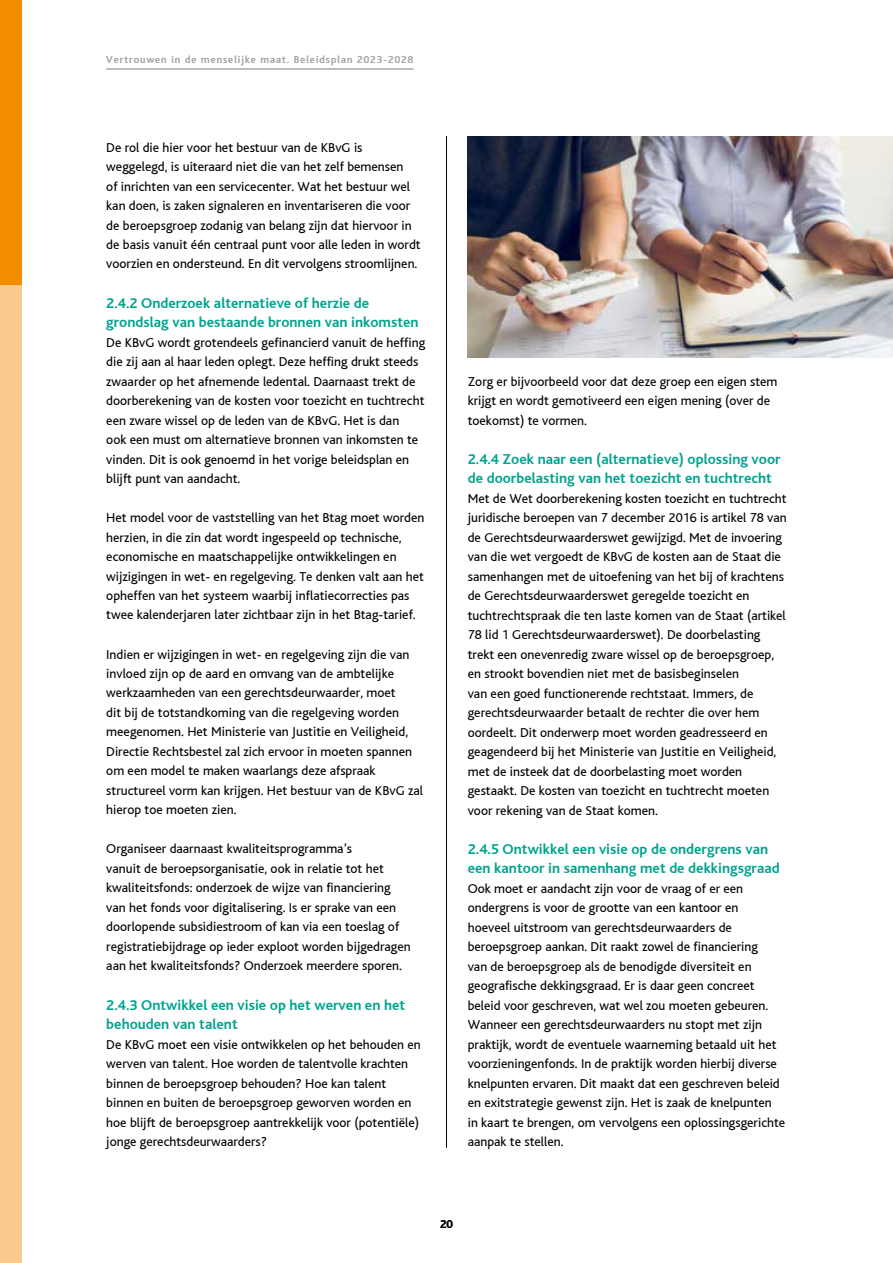
<style>
.page{position:relative;width:893px;height:1263px;background:#fff}
.page>*{position:absolute;margin:0;border:0;box-sizing:border-box;transform-origin:0 0}
.t1{font:700 15px/19.5px "Bliss";color:#00a38e}
.t2{font:13.5px/19.5px "Bliss";color:#000}
.t3{font:700 12px "Bliss";color:#000}
.t4{font:10.5px "Bliss";letter-spacing:.1em;color:#a8a8a7}
</style>
<div class="page">
<hr style="left:106px;top:69px;width:307px;height:1px;background:#a8a8a7">
<div style="left:0;top:285px;width:21px;height:978px;background:#fbc88d"></div>
<div style="left:0;top:0;width:21px;height:285px;background:#f28c00"></div>
<hr style="left:446px;top:136px;width:1px;height:1012px;background:#000">
<img style="left:468px;top:136px;width:425px;height:221px">
<p class="t4" style="left:106px;top:54px;width:309px">Vertrouwen in de menselijke maat. Beleidsplan 2023-2028</p>
<p class="t2" style="left:106px;top:138px;width:316px">De rol die hier voor het bestuur van de KBvG is weggelegd, is uiteraard niet die van het zelf bemensen<br>of inrichten van een servicecenter. Wat het bestuur wel kan doen, is zaken signaleren en inventariseren die voor de beroepsgroep zodanig van belang zijn dat hiervoor in de basis vanuit één centraal punt voor alle leden in wordt voorzien en ondersteund. En dit vervolgens stroomlijnen.</p>
<p class="t1" style="left:106px;top:293px;width:314px">2.4.2 Onderzoek alternatieve of herzie de grondslag van bestaande bronnen van inkomsten</p>
<p class="t2" style="left:106px;top:333px;width:320px">De KBvG wordt grotendeels gefinancierd vanuit de heffing die zij aan al haar leden oplegt. Deze heffing drukt steeds zwaarder op het afnemende ledental. Daarnaast trekt de doorberekening van de kosten voor toezicht en tuchtrecht een zware wissel op de leden van de KBvG. Het is dan<br>ook een must om alternatieve bronnen van inkomsten te vinden. Dit is ook genoemd in het vorige beleidsplan en blijft punt van aandacht.</p>
<p class="t2" style="left:106px;top:508px;width:320px">Het model voor de vaststelling van het Btag moet worden herzien, in die zin dat wordt ingespeeld op technische, economische en maatschappelijke ontwikkelingen en wijzigingen in wet- en regelgeving. Te denken valt aan het opheffen van het systeem waarbij inflatiecorrecties pas twee kalenderjaren later zichtbaar zijn in het Btag-tarief.</p>
<p class="t2" style="left:106px;top:645px;width:318px">Indien er wijzigingen in wet- en regelgeving zijn die van invloed zijn op de aard en omvang van de ambtelijke werkzaamheden van een gerechtsdeurwaarder, moet<br>dit bij de totstandkoming van die regelgeving worden meegenomen. Het Ministerie van Justitie en Veiligheid, Directie Rechtsbestel zal zich ervoor in moeten spannen om een model te maken waarlangs deze afspraak structureel vorm kan krijgen. Het bestuur van de KBvG zal hierop toe moeten zien.</p>
<p class="t2" style="left:106px;top:839px;width:306px">Organiseer daarnaast kwaliteitsprogramma’s<br>vanuit de beroepsorganisatie, ook in relatie tot het kwaliteitsfonds: onderzoek de wijze van financiering van het fonds voor digitalisering. Is er sprake van een doorlopende subsidiestroom of kan via een toeslag of registratiebijdrage op ieder exploot worden bijgedragen aan het kwaliteitsfonds? Onderzoek meerdere sporen.</p>
<p class="t1" style="left:106px;top:995px;width:301px">2.4.3 Ontwikkel een visie op het werven en het behouden van talent</p>
<p class="t2" style="left:106px;top:1035px;width:316px">De KBvG moet een visie ontwikkelen op het behouden en werven van talent. Hoe worden de talentvolle krachten binnen de beroepsgroep behouden? Hoe kan talent binnen en buiten de beroepsgroep geworven worden en hoe blijft de beroepsgroep aantrekkelijk voor (potentiële) jonge gerechtsdeurwaarders?</p>
<p class="t2" style="left:468px;top:372px;width:311px">Zorg er bijvoorbeeld voor dat deze groep een eigen stem krijgt en wordt gemotiveerd een eigen mening (over de toekomst) te vormen.</p>
<p class="t1" style="left:468px;top:449px;width:314px">2.4.4 Zoek naar een (alternatieve) oplossing voor de doorbelasting van het toezicht en tuchtrecht</p>
<p class="t2" style="left:468px;top:489px;width:320px">Met de Wet doorberekening kosten toezicht en tuchtrecht juridische beroepen van 7 december 2016 is artikel 78 van de Gerechtsdeurwaarderswet gewijzigd. Met de invoering van die wet vergoedt de KBvG de kosten aan de Staat die samenhangen met de uitoefening van het bij of krachtens de Gerechtsdeurwaarderswet geregelde toezicht en tuchtrechtspraak die ten laste komen van de Staat (artikel 78 lid 1 Gerechtsdeurwaarderswet). De doorbelasting trekt een onevenredig zware wissel op de beroepsgroep, en strookt bovendien niet met de basisbeginselen<br>van een goed functionerende rechtstaat. Immers, de gerechtsdeurwaarder betaalt de rechter die over hem oordeelt. Dit onderwerp moet worden geadresseerd en geagendeerd bij het Ministerie van Justitie en Veiligheid, met de insteek dat de doorbelasting moet worden gestaakt. De kosten van toezicht en tuchtrecht moeten voor rekening van de Staat komen.</p>
<p class="t1" style="left:468px;top:839px;width:314px">2.4.5 Ontwikkel een visie op de ondergrens van een kantoor in samenhang met de dekkingsgraad</p>
<p class="t2" style="left:468px;top:879px;width:319px">Ook moet er aandacht zijn voor de vraag of er een ondergrens is voor de grootte van een kantoor en<br>hoeveel uitstroom van gerechtsdeurwaarders de beroepsgroep aankan. Dit raakt zowel de financiering<br>van de beroepsgroep als de benodigde diversiteit en geografische dekkingsgraad. Er is daar geen concreet beleid voor geschreven, wat wel zou moeten gebeuren.<br>Wanneer een gerechtsdeurwaarders nu stopt met zijn praktijk, wordt de eventuele waarneming betaald uit het voorzieningenfonds. In de praktijk worden hierbij diverse knelpunten ervaren. Dit maakt dat een geschreven beleid en exitstrategie gewenst zijn. Het is zaak de knelpunten in kaart te brengen, om vervolgens een oplossingsgerichte aanpak te stellen.</p>
<p class="t3" style="left:440px;top:1218px;width:14px">20</p>
</div>
